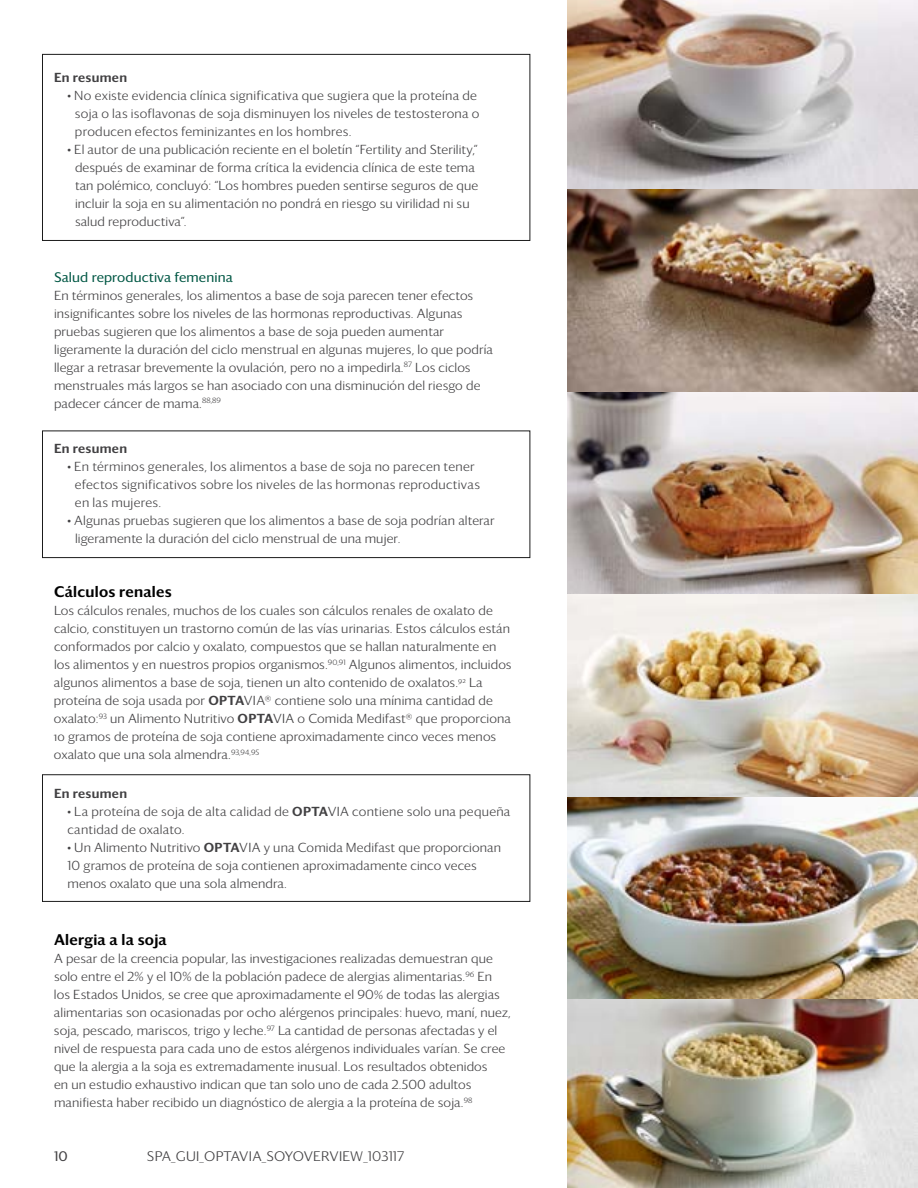
<style>
.page{position:relative;width:918px;height:1188px;background:#fff}
.page>*{position:absolute;margin:0;border:0;box-sizing:border-box;transform-origin:0 0}
.t1{font:500 15px "Darby Sans";letter-spacing:.02em;color:#000}
.t2{font:300 13.5px "Darby Sans";letter-spacing:.02em;color:#414042}
.t3{font:13.5px "Darby Sans";letter-spacing:.01em;color:#005744}
.t4{font:13.5px "Darby Sans";color:#414042}
.t5{font:300 12.75px/18px "Darby Sans";letter-spacing:.01em;color:#414042}
.t6{font:12.75px/18px "Darby Sans Light TSFL";letter-spacing:.02em;color:#414042}
.t7{font:500 12.75px "Darby Sans";letter-spacing:.025em;color:#414042}
.s1{font-family:"Darby Sans";font-weight:300}
.s2{font-family:"Darby Sans Light TSFL";font-weight:400}
.s3{font-weight:500}
</style>
<div class="page">
<img style="left:567px;top:0;width:351px;height:1188px">
<div style="left:42px;top:54px;width:488px;height:187px;border:1px solid #000"></div>
<div style="left:42px;top:431px;width:488px;height:127px;border:1px solid #000"></div>
<div style="left:42px;top:774px;width:488px;height:128px;border:1px solid #000"></div>
<p class="t7" style="left:54px;top:68px;width:75px">En resumen</p>
<p class="t6" style="left:75px;top:86px;width:406px;text-indent:-7px"><span class="s1">•</span> No existe evidencia clínica significativa que sugiera que la proteína de soja o las isoflavonas de soja disminuyen los niveles de testosterona o producen efectos feminizantes en los hombres.</p>
<p class="t5" style="left:75px;top:140px;width:405px;text-indent:-8px"><span class="s2">•</span> El autor de una publicación reciente en el boletín “Fertility and Sterility,” después de examinar de forma crítica la evidencia clínica de este tema tan polémico, concluyó: “Los hombres pueden sentirse seguros de que incluir la soja en su alimentación no pondrá en riesgo su virilidad ni su salud reproductiva”.</p>
<p class="t3" style="left:54px;top:267px;width:180px">Salud reproductiva femenina</p>
<p class="t5" style="left:54px;top:286px;width:440px">En términos generales, los alimentos a base de soja parecen tener efectos insignificantes sobre los niveles de las hormonas reproductivas. Algunas pruebas sugieren que los alimentos a base de soja pueden aumentar ligeramente la duración del ciclo menstrual en algunas mujeres, lo que podría llegar a retrasar brevemente la ovulación, pero no a impedirla.<sup>87</sup> Los ciclos menstruales más largos se han asociado con una disminución del riesgo de padecer cáncer de mama.<sup>88,89</sup></p>
<p class="t7" style="left:54px;top:439px;width:75px">En resumen</p>
<p class="t6" style="left:75px;top:457px;width:407px;text-indent:-7px"><span class="s1">•</span> En términos generales, los alimentos a base de soja no parecen tener efectos significativos sobre los niveles de las hormonas reproductivas en las mujeres.</p>
<p class="t5" style="left:75px;top:511px;width:421px;text-indent:-8px"><span class="s2">•</span> Algunas pruebas sugieren que los alimentos a base de soja podrían alterar ligeramente la duración del ciclo menstrual de una mujer.</p>
<p class="t1" style="left:54px;top:581px;width:119px">Cálculos renales</p>
<p class="t5" style="left:54px;top:601px;width:459px">Los cálculos renales, muchos de los cuales son cálculos renales de oxalato de calcio, constituyen un trastorno común de las vías urinarias. Estos cálculos están conformados por calcio y oxalato, compuestos que se hallan naturalmente en los alimentos y en nuestros propios organismos.<sup>90,91</sup> Algunos alimentos, incluidos algunos alimentos a base de soja, tienen un alto contenido de oxalatos.<sup>92</sup> La proteína de soja usada por <span class="s3">OPTA</span>VIA® contiene solo una mínima cantidad de oxalato:<sup>93</sup> un Alimento Nutritivo <span class="s3">OPTA</span>VIA o Comida Medifast® que proporciona 10 gramos de proteína de soja contiene aproximadamente cinco veces menos oxalato que una sola almendra.<sup>93,94,95</sup></p>
<p class="t7" style="left:54px;top:784px;width:75px">En resumen</p>
<p class="t5" style="left:68px;top:802px;width:444px">• La proteína de soja de alta calidad de <span class="s3">OPTA</span>VIA <span class="s2">contiene solo una pequeña</span></p>
<p class="t6" style="left:68px;top:820px;width:119px">cantidad de oxalato.</p>
<p class="t5" style="left:68px;top:838px;width:435px"><span class="s2">•</span> Un Alimento Nutritivo <span class="s3">OPTA</span>VIA y una Comida Medifast que proporcionan<br>10 gramos de proteína de soja contienen aproximadamente cinco veces menos oxalato que una sola almendra.</p>
<p class="t1" style="left:54px;top:929px;width:114px">Alergia a la soja</p>
<p class="t5" style="left:54px;top:949px;width:458px">A pesar de la creencia popular, las investigaciones realizadas demuestran que solo entre el 2% y el 10% de la población padece de alergias alimentarias.<sup>96</sup> En los Estados Unidos, se cree que aproximadamente el 90% de todas las alergias alimentarias son ocasionadas por ocho alérgenos principales: huevo, maní, nuez, soja, pescado, mariscos, trigo y leche.<sup>97</sup> La cantidad de personas afectadas y el nivel de respuesta para cada uno de estos alérgenos individuales varían. Se cree que la alergia a la soja es extremadamente inusual. Los resultados obtenidos<br>en un estudio exhaustivo indican que tan solo uno de cada 2.500 adultos manifiesta haber recibido un diagnóstico de alergia a la proteína de soja.<sup>98</sup></p>
<p class="t4" style="left:54px;top:1147px;width:15px">10</p>
<p class="t2" style="left:147px;top:1147px;width:259px">SPA_GUI_OPTAVIA_SOYOVERVIEW_103117</p>
</div>
